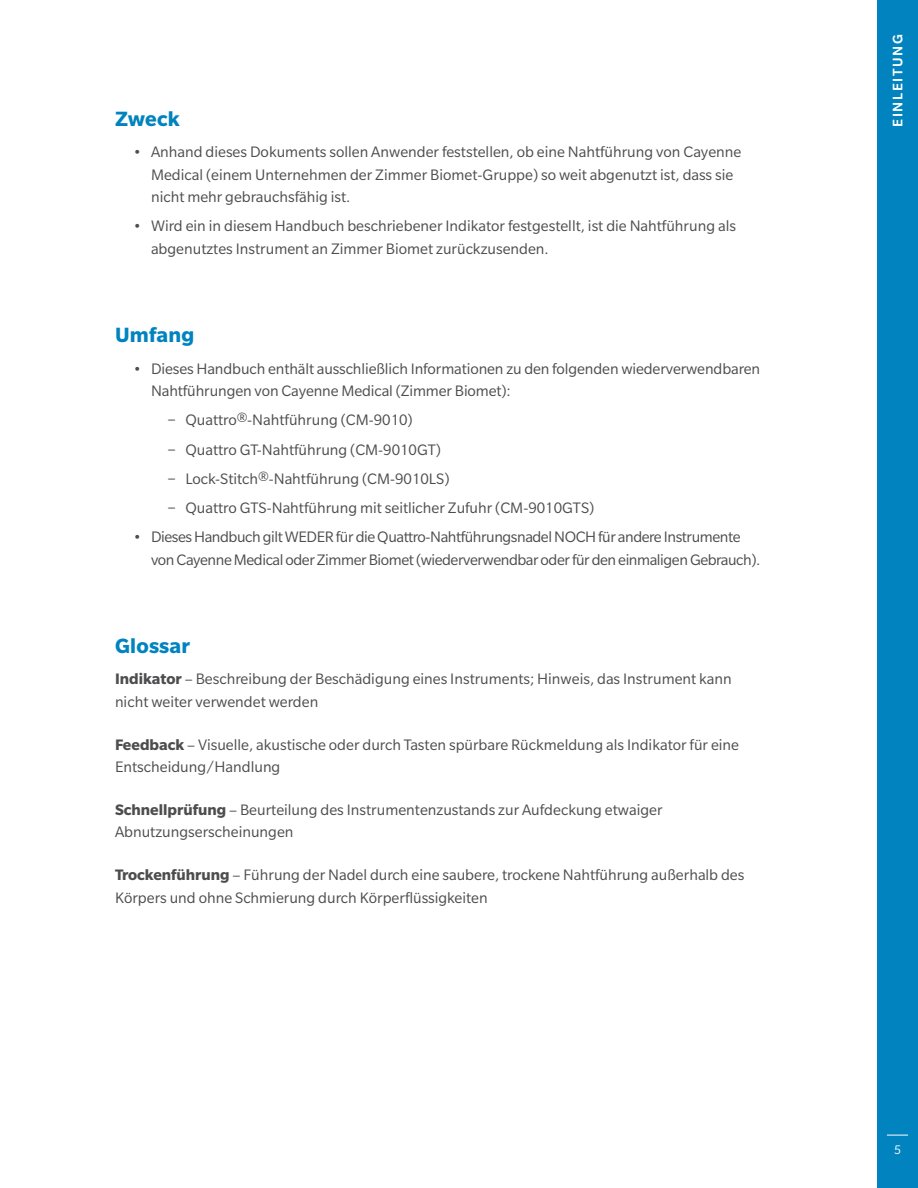
<style>
.page{position:relative;width:918px;height:1188px;background:#fff}
.page>*{position:absolute;margin:0;border:0;box-sizing:border-box;transform-origin:0 0}
.t1{font:700 22.5px "Slate Pro";letter-spacing:.01em;color:#0083bf}
.t2{font:16.5px/22.5px "Slate Pro";color:#4d4d4f}
.t3{font:16.5px/22.5px "Slate Pro";letter-spacing:-.025em;color:#4d4d4f}
.t4{font:500 15px "Slate Pro";letter-spacing:.11em;color:#fff}
.t5{font:13.5px "Slate Pro";color:#fff}
.s1{font-weight:700}
</style>
<div class="page">
<div style="left:877px;top:0;width:41px;height:1188px;background:#0083bf"></div>
<svg style="left:887px;top:1135px;width:21px;height:1px"></svg>
<h1 class="t1" style="left:115px;top:106px;width:66px">Zweck</h1>
<p class="t2" style="left:151px;top:141px;width:592px;text-indent:-18px">• Anhand dieses Dokuments sollen Anwender feststellen, ob eine Nahtführung von Cayenne<br>Medical (einem Unternehmen der Zimmer Biomet-Gruppe) so weit abgenutzt ist, dass sie nicht mehr gebrauchsfähig ist.</p>
<p class="t2" style="left:151px;top:215px;width:586px;text-indent:-18px">• Wird ein in diesem Handbuch beschriebener Indikator festgestellt, ist die Nahtführung als abgenutztes Instrument an Zimmer Biomet zurückzusenden.</p>
<h1 class="t1" style="left:115px;top:323px;width:81px">Umfang</h1>
<p class="t2" style="left:151px;top:357px;width:611px;text-indent:-18px">• Dieses Handbuch enthält ausschließlich Informationen zu den folgenden wiederverwendbaren<br>Nahtführungen von Cayenne Medical (Zimmer Biomet):</p>
<p class="t2" style="left:168px;top:405px;width:428px;line-height:29.2px">− Quattro®-Nahtführung (CM-9010)<br>− Quattro GT-Nahtführung (CM-9010GT)<br>− Lock-Stitch®-Nahtführung (CM-9010LS)<br>− Quattro GTS-Nahtführung mit seitlicher Zufuhr (CM-9010GTS)</p>
<p class="t3" style="left:151px;top:526px;width:611px;text-indent:-18px">• Dieses Handbuch gilt WEDER für die Quattro-Nahtführungsnadel NOCH für andere Instrumente von Cayenne Medical oder Zimmer Biomet (wiederverwendbar oder für den einmaligen Gebrauch).</p>
<h1 class="t1" style="left:115px;top:634px;width:77px">Glossar</h1>
<p class="t2" style="left:115px;top:668px;width:618px"><span class="s1">Indikator</span> – Beschreibung der Beschädigung eines Instruments; Hinweis, das Instrument kann nicht weiter verwendet werden</p>
<p class="t2" style="left:115px;top:733px;width:626px"><span class="s1">Feedback</span> – Visuelle, akustische oder durch Tasten spürbare Rückmeldung als Indikator für eine<br>Entscheidung/Handlung</p>
<p class="t2" style="left:115px;top:798px;width:549px"><span class="s1">Schnellprüfung</span> – Beurteilung des Instrumentenzustands zur Aufdeckung etwaiger<br>Abnutzungserscheinungen</p>
<p class="t2" style="left:115px;top:864px;width:631px"><span class="s1">Trockenführung</span> – Führung der Nadel durch eine saubere, trockene Nahtführung außerhalb des<br>Körpers und ohne Schmierung durch Körperflüssigkeiten</p>
<p class="t4" style="left:890px;top:127px;width:95px;rotate:-90deg">EINLEITUNG</p>
<p class="t5" style="left:894px;top:1143px;width:8px">5</p>
</div>
